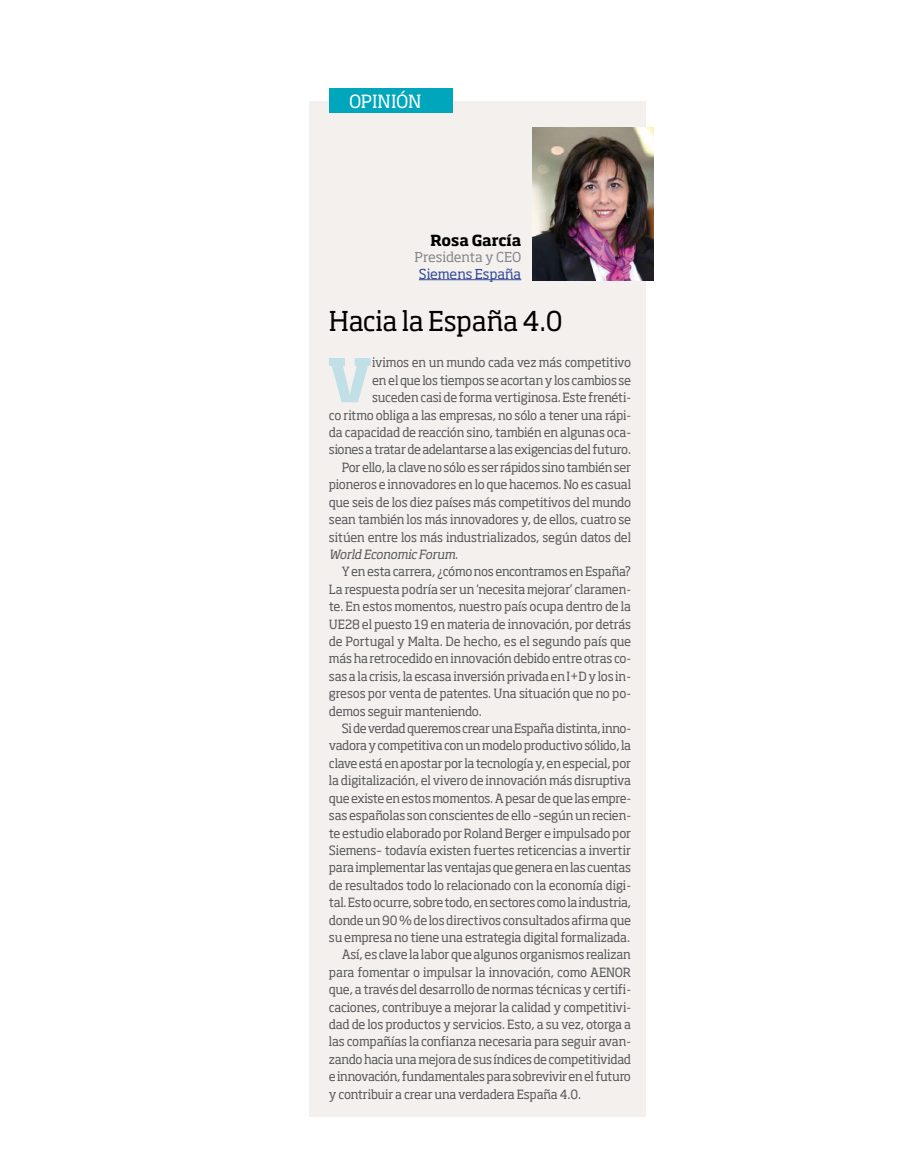
<style>
.page{position:relative;width:915px;height:1170px;background:#fff}
.page>*{position:absolute;margin:0;border:0;box-sizing:border-box;transform-origin:0 0}
.t1{font:700 59.4px "Soho Std";color:#c1dfe6;scale:.96 1}
.t2{font:27px "Soho Std";letter-spacing:-.02em;color:#000}
.t3{font:18px "Soho Std";letter-spacing:-.02em;color:#fff}
.t4{font:700 15px "Soho Std";color:#000}
.t5{font:13.5px "Soho Std";letter-spacing:-.005em;color:#87888a}
.t6{font:13.5px "Soho Std";color:#314a97}
.t7{font:12.6px "Soho Std";letter-spacing:-.025em;color:#58585a;scale:.96 1}
.t8{font:12.6px "Soho Std";letter-spacing:-.045em;color:#58585a;scale:.96 1}
.t9{font:italic 12.6px "Soho Std";color:#58585a;scale:.96 1}
.s1{font-style:normal}
</style>
<div class="page">
<div style="left:309px;top:101px;width:336px;height:1014px;background:#f3f0ee"></div>
<hr style="left:418px;top:279px;width:103px;height:1px;background:#314a97">
<div style="left:329px;top:89px;width:123px;height:24px;background:#00a7bc"></div>
<img style="left:532px;top:127px;width:121px;height:153px">
<h3 class="t3" style="left:349px;top:90px;width:74px">OPINIÓN</h3>
<p class="t4" style="left:430px;top:230px;width:92px">Rosa García</p>
<p class="t5" style="left:414px;top:249px;width:108px">Presidenta y CEO</p>
<p class="t6" style="left:418px;top:265px;width:104px">Siemens España</p>
<h2 class="t2" style="left:329px;top:304px;width:235px">Hacia la España 4.0</h2>
<h1 class="t1" style="left:327px;top:342px;width:49px">V</h1>
<p class="t7" style="left:372px;top:355px;width:271px">ivimos en un mundo cada vez más competitivo</p>
<p class="t7" style="left:372px;top:372px;width:271px">en el que los tiempos se acortan y los cambios se</p>
<p class="t7" style="left:372px;top:389px;width:271px">suceden casi de forma vertiginosa. Este frenéti-</p>
<p class="t7" style="left:329px;top:407px;width:316px">co ritmo obliga a las empresas, no sólo a tener una rápi-</p>
<p class="t7" style="left:329px;top:424px;width:316px">da capacidad de reacción sino, también en algunas oca-</p>
<p class="t7" style="left:329px;top:442px;width:316px">siones a tratar de adelantarse a las exigencias del futuro.</p>
<p class="t7" style="left:341px;top:459px;width:303px">Por ello, la clave no sólo es ser rápidos sino también ser</p>
<p class="t7" style="left:329px;top:476px;width:316px">pioneros e innovadores en lo que hacemos. No es casual</p>
<p class="t7" style="left:329px;top:494px;width:316px">que seis de los diez países más competitivos del mundo</p>
<p class="t7" style="left:329px;top:511px;width:316px">sean también los más innovadores y, de ellos, cuatro se</p>
<p class="t7" style="left:329px;top:529px;width:316px">sitúen entre los más industrializados, según datos del</p>
<p class="t9" style="left:329px;top:546px;width:136px">World Economic Forum<span class="s1">.</span></p>
<p class="t7" style="left:341px;top:563px;width:303px">Y en esta carrera, ¿cómo nos encontramos en España?</p>
<p class="t7" style="left:329px;top:581px;width:316px">La respuesta podría ser un ‘necesita mejorar’ claramen-</p>
<p class="t7" style="left:329px;top:598px;width:316px">te. En estos momentos, nuestro país ocupa dentro de la</p>
<p class="t7" style="left:329px;top:616px;width:316px">UE28 el puesto 19 en materia de innovación, por detrás</p>
<p class="t7" style="left:329px;top:633px;width:316px">de Portugal y Malta. De hecho, es el segundo país que</p>
<p class="t7" style="left:329px;top:650px;width:316px">más ha retrocedido en innovación debido entre otras co-</p>
<p class="t7" style="left:329px;top:668px;width:316px">sas a la crisis, la escasa inversión privada en I+D y los in-</p>
<p class="t7" style="left:329px;top:685px;width:316px">gresos por venta de patentes. Una situación que no po-</p>
<p class="t7" style="left:329px;top:703px;width:161px">demos seguir manteniendo.</p>
<p class="t7" style="left:341px;top:720px;width:303px">Si de verdad queremos crear una España distinta, inno-</p>
<p class="t8" style="left:329px;top:737px;width:316px">vadora y competitiva con un modelo productivo sólido, la</p>
<p class="t7" style="left:329px;top:755px;width:316px">clave está en apostar por la tecnología y, en especial, por</p>
<p class="t7" style="left:329px;top:772px;width:316px">la digitalización, el vivero de innovación más disruptiva</p>
<p class="t7" style="left:329px;top:790px;width:316px">que existe en estos momentos. A pesar de que las empre-</p>
<p class="t7" style="left:329px;top:807px;width:316px">sas españolas son conscientes de ello –según un recien-</p>
<p class="t7" style="left:329px;top:824px;width:316px">te estudio elaborado por Roland Berger e impulsado por</p>
<p class="t7" style="left:329px;top:842px;width:316px">Siemens– todavía existen fuertes reticencias a invertir</p>
<p class="t7" style="left:329px;top:859px;width:316px">para implementar las ventajas que genera en las cuentas</p>
<p class="t7" style="left:329px;top:877px;width:316px">de resultados todo lo relacionado con la economía digi-</p>
<p class="t7" style="left:329px;top:894px;width:316px">tal. Esto ocurre, sobre todo, en sectores como la industria,</p>
<p class="t7" style="left:329px;top:911px;width:316px">donde un 90 % de los directivos consultados afirma que</p>
<p class="t7" style="left:329px;top:929px;width:315px">su empresa no tiene una estrategia digital formalizada.</p>
<p class="t7" style="left:341px;top:946px;width:303px">Así, es clave la labor que algunos organismos realizan</p>
<p class="t7" style="left:329px;top:964px;width:316px">para fomentar o impulsar la innovación, como AENOR</p>
<p class="t7" style="left:329px;top:981px;width:316px">que, a través del desarrollo de normas técnicas y certifi-</p>
<p class="t7" style="left:329px;top:998px;width:316px">caciones, contribuye a mejorar la calidad y competitivi-</p>
<p class="t7" style="left:329px;top:1016px;width:316px">dad de los productos y servicios. Esto, a su vez, otorga a</p>
<p class="t7" style="left:329px;top:1033px;width:316px">las compañías la confianza necesaria para seguir avan-</p>
<p class="t7" style="left:329px;top:1051px;width:316px">zando hacia una mejora de sus índices de competitividad</p>
<p class="t7" style="left:329px;top:1068px;width:316px">e innovación, fundamentales para sobrevivir en el futuro</p>
<p class="t7" style="left:329px;top:1085px;width:264px">y contribuir a crear una verdadera España 4.0.</p>
</div>
